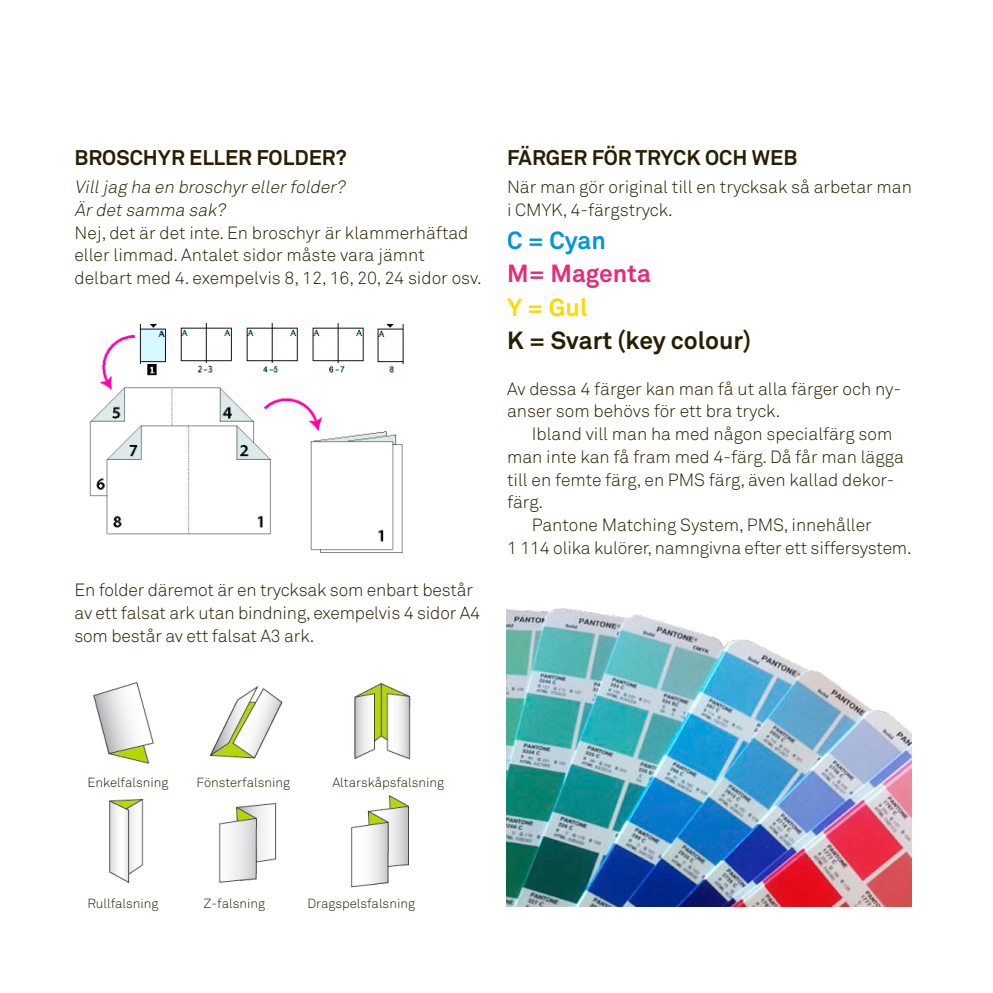
<style>
.page{position:relative;width:993px;height:993px;background:#fff}
.page>*{position:absolute;margin:0;border:0;box-sizing:border-box;transform-origin:0 0}
.t1{font:700 24.5px "Akkurat";color:#281f00}
.t2{font:700 24.5px "Akkurat";color:#e82a79}
.t3{font:700 24.5px "Akkurat";color:#0097d9}
.t4{font:700 24.5px "Akkurat";color:#ffd700}
.t5{font:700 21px "Akkurat";color:#281f00}
.t6{font:300 17.5px/22.8px "Akkurat";color:#281f00}
.t7{font:italic 300 17.5px/22.8px "Akkurat";color:#281f00}
.t8{font:300 13.12px "Akkurat";color:#281f00}
</style>
<div class="page">
<img style="left:93px;top:682px;width:318px;height:206px">
<div style="left:87px;top:769px;width:365px;height:25px;background:#fff"></div>
<img style="left:89px;top:323px;width:315px;height:230px">
<img style="left:506px;top:608px;width:405px;height:298px">
<p class="t5" style="left:74px;top:145px;width:274px">BROSCHYR ELLER FOLDER?</p>
<p class="t7" style="left:74px;top:176px;width:275px">Villjag ha en broschyrellerfolder?<br>Ärdetsamma sak?</p>
<p class="t6" style="left:74px;top:221px;width:409px">Nej, det är det inte. En broschyr är klammerhäftad eller limmad. Antalet sidor måste vara jämnt delbart med 4. exempelvis 8, 12, 16, 20, 24 sidor osv.</p>
<p class="t6" style="left:74px;top:578px;width:407px">En folder däremot är en trycksak som enbart består av ett falsat ark utan bindning, exempelvis 4 sidor A4 som består av ett falsat A3 ark.</p>
<p class="t5" style="left:507px;top:145px;width:292px">FÄRGER FÖR TRYCK OCH WEB</p>
<p class="t6" style="left:507px;top:176px;width:406px">När man gör original till en trycksak så arbetar man i CMYK, 4-färgstryck.</p>
<h1 class="t3" style="left:507px;top:225px;width:100px">C = Cyan</h1>
<h1 class="t2" style="left:507px;top:258px;width:145px">M= Magenta</h1>
<h1 class="t4" style="left:507px;top:291px;width:82px">Y = Gul</h1>
<h1 class="t1" style="left:507px;top:325px;width:246px">K = Svart (key colour)</h1>
<p class="t6" style="left:507px;top:377px;width:395px">Av dessa 4 färger kan man få ut alla färger och ny&shy;anser som behövs för ett bra tryck.</p>
<p class="t6" style="left:531px;top:423px;width:362px">Ibland vill man ha med någon specialfärg som</p>
<p class="t6" style="left:507px;top:445px;width:398px">man inte kan få fram med 4-färg. Då får man lägga</p>
<p class="t6" style="left:507px;top:468px;width:389px">till en femte färg, en PMS färg, även kallad dekor-</p>
<p class="t6" style="left:507px;top:491px;width:38px">färg.</p>
<p class="t6" style="left:531px;top:514px;width:341px">Pantone Matching System, PMS, innehåller</p>
<p class="t6" style="left:507px;top:536px;width:406px">1 114 olika kulörer, namngivna efter ett siffersystem.</p>
<p class="t8" style="left:87px;top:774px;width:82px">Enkelfalsning</p>
<p class="t8" style="left:196px;top:774px;width:95px">Fönsterfalsning</p>
<p class="t8" style="left:332px;top:774px;width:113px">Altarskåpsfalsning</p>
<p class="t8" style="left:87px;top:895px;width:73px">Rullfalsning</p>
<p class="t8" style="left:203px;top:895px;width:63px">Z-falsning</p>
<p class="t8" style="left:307px;top:895px;width:109px">Dragspelsfalsning</p>
</div>
